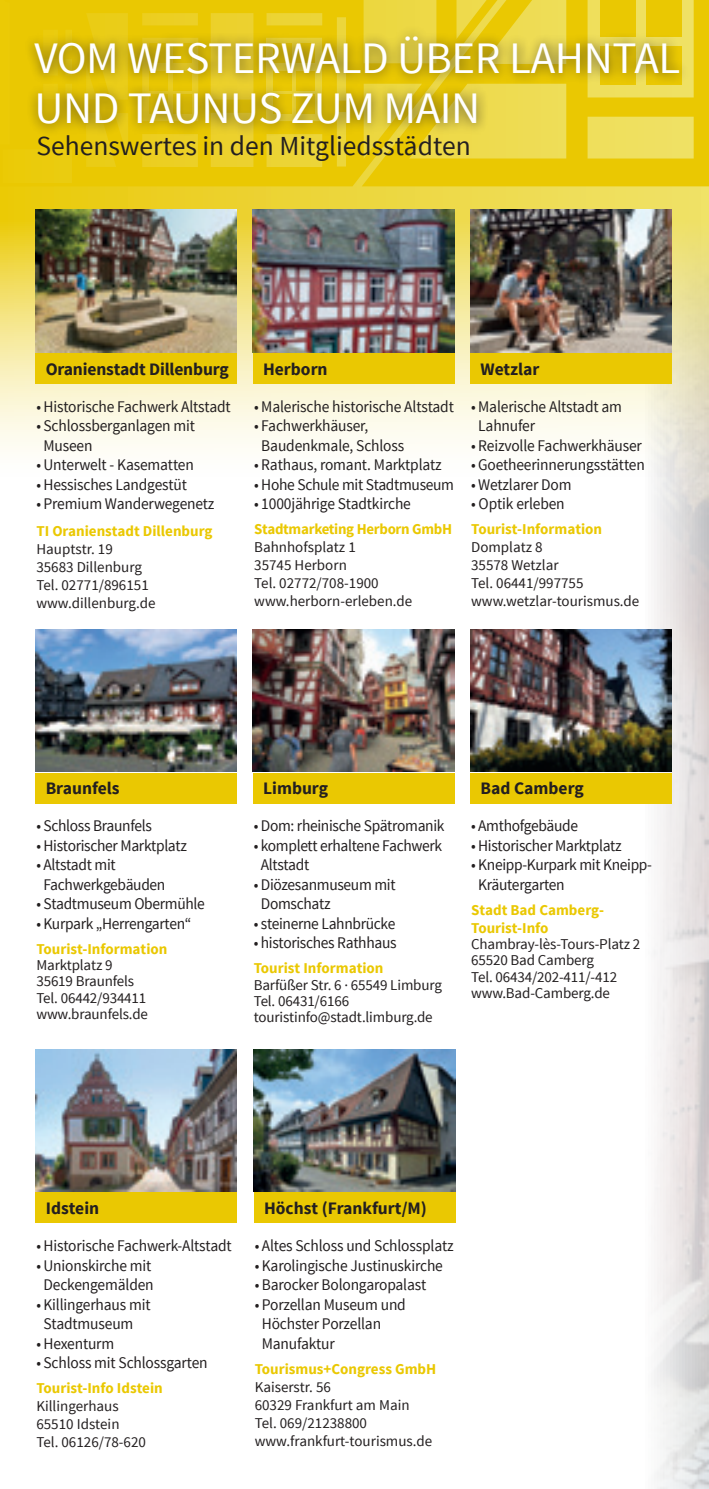
<style>
.page{position:relative;width:709px;height:1489px;background:#fff}
.page>*{position:absolute;margin:0;border:0;box-sizing:border-box;transform-origin:0 0}
.t1{font:45px/50px "Source Sans Pro";letter-spacing:-.01em;color:#fff}
.t2{font:27.5px "Source Sans Pro";color:#231f20}
.t3{font:700 17.5px "Source Sans Pro";color:#231f20}
.Aufzählung{font:16.25px/19.5px "Source Sans Pro";letter-spacing:-.01em;color:#231f20;scale:.95 1}
.Adresse{font:15px/18px "Source Sans Pro";color:#231f20}
.t4{font:700 15px/18px "Source Sans Pro";color:#eac802}
.t5{font:700 15px "Source Sans Pro";letter-spacing:-.02em;color:#eac802}
.s1{font-weight:400;color:#231f20}
.s2{font-weight:700;color:#eac802}
</style>
<div class="page">
<img style="left:641px;top:478px;width:68px;height:1010px">
<svg style="left:0;top:186px;width:709px;height:292px"></svg>
<svg style="left:0;top:0;width:362px;height:186px;background:#eaca0e"></svg>
<svg style="left:362px;top:0;width:347px;height:186px;background:#ebd022"></svg>
<div style="left:23px;top:25px;width:666px;height:111px;background:#231f20;opacity:.7"></div>
<img style="left:35px;top:210px;width:202px;height:142px">
<div style="left:35px;top:353px;width:202px;height:31px;background:#eac802"></div>
<img style="left:253px;top:210px;width:201px;height:142px">
<div style="left:253px;top:353px;width:201px;height:31px;background:#eac802"></div>
<img style="left:470px;top:210px;width:201px;height:142px">
<div style="left:470px;top:353px;width:201px;height:31px;background:#eac802"></div>
<img style="left:35px;top:629px;width:202px;height:142px">
<div style="left:35px;top:773px;width:202px;height:30px;background:#eac802"></div>
<img style="left:253px;top:629px;width:201px;height:142px">
<div style="left:253px;top:773px;width:201px;height:30px;background:#eac802"></div>
<img style="left:470px;top:629px;width:201px;height:142px">
<div style="left:470px;top:773px;width:201px;height:30px;background:#eac802"></div>
<img style="left:35px;top:1049px;width:202px;height:142px">
<div style="left:35px;top:1192px;width:202px;height:31px;background:#eac802"></div>
<img style="left:254px;top:1049px;width:201px;height:142px">
<div style="left:254px;top:1192px;width:201px;height:31px;background:#eac802"></div>
<p class="t1" style="left:35px;top:34px;width:647px">VOM WESTERWALD ÜBER LAHNTAL<br>UND TAUNUS ZUM MAIN</p>
<p class="t2" style="left:36px;top:129px;width:436px">Sehenswertes in den Mitgliedsstädten</p>
<p class="t3" style="left:46px;top:357px;width:184px">Oranienstadt Dillenburg</p>
<p class="Aufzählung" style="left:36px;top:397px;width:206px">• Historische Fachwerk Altstadt</p>
<p class="Aufzählung" style="left:43px;top:416px;width:161px;text-indent:-7px">• Schlossberganlagen mit<br>Museen</p>
<p class="Aufzählung" style="left:36px;top:455px;width:167px">• Unterwelt - Kasematten</p>
<p class="Aufzählung" style="left:36px;top:475px;width:160px">• Hessisches Landgestüt</p>
<p class="Aufzählung" style="left:36px;top:494px;width:189px">• Premium Wanderwegenetz</p>
<p class="t4" style="left:36px;top:522px;width:178px">TI Oranienstadt Dillenburg<br><span class="s1">Hauptstr. 19</span></p>
<p class="Adresse" style="left:36px;top:558px;width:121px">35683 Dillenburg<br>Tel. 02771/896151 www.dillenburg.de</p>
<p class="t3" style="left:263px;top:357px;width:66px">Herborn</p>
<p class="Aufzählung" style="left:254px;top:397px;width:212px">• Malerische historische Altstadt</p>
<p class="Aufzählung" style="left:261px;top:416px;width:152px;text-indent:-7px">• Fachwerkhäuser,<br>Baudenkmale, Schloss</p>
<p class="Aufzählung" style="left:254px;top:455px;width:199px">• Rathaus, romant. Marktplatz</p>
<p class="Aufzählung" style="left:254px;top:475px;width:212px">• Hohe Schule mit Stadtmuseum</p>
<p class="Aufzählung" style="left:254px;top:494px;width:166px">• 1000jährige Stadtkirche</p>
<p class="t5" style="left:254px;top:519px;width:199px">Stadtmarketing Herborn GmbH</p>
<p class="Adresse" style="left:254px;top:538px;width:103px">Bahnhofsplatz 1<br>35745 Herborn</p>
<p class="Adresse" style="left:254px;top:574px;width:126px">Tel. 02772/708-1900</p>
<p class="Adresse" style="left:254px;top:592px;width:160px">www.herborn-erleben.de</p>
<p class="t3" style="left:480px;top:357px;width:61px">Wetzlar</p>
<p class="Aufzählung" style="left:478px;top:397px;width:153px;text-indent:-7px">• Malerische Altstadt am<br>Lahnufer</p>
<p class="Aufzählung" style="left:471px;top:436px;width:181px">• Reizvolle Fachwerkhäuser</p>
<p class="Aufzählung" style="left:471px;top:455px;width:184px">• Goetheerinnerungsstätten</p>
<p class="Aufzählung" style="left:471px;top:475px;width:107px">• Wetzlarer Dom</p>
<p class="Aufzählung" style="left:471px;top:494px;width:100px">• Optik erleben</p>
<p class="Adresse" style="left:471px;top:520px;width:170px"><span class="s2">Tourist-Information<br></span>Domplatz 8<br>35578 Wetzlar<br>Tel. 06441/997755 www.wetzlar-tourismus.de</p>
<p class="t3" style="left:46px;top:777px;width:75px">Braunfels</p>
<p class="Aufzählung" style="left:36px;top:816px;width:123px">• Schloss Braunfels</p>
<p class="Aufzählung" style="left:36px;top:835px;width:160px">• Historischer Marktplatz</p>
<p class="Aufzählung" style="left:43px;top:855px;width:130px;text-indent:-7px">• Altstadt mit<br>Fachwerkgebäuden</p>
<p class="Aufzählung" style="left:36px;top:894px;width:179px">• Stadtmuseum Obermühle</p>
<p class="Aufzählung" style="left:36px;top:913px;width:165px">• Kurpark „Herrengarten“</p>
<p class="t4" style="left:36px;top:940px;width:132px">Tourist-Information</p>
<p class="Adresse" style="left:36px;top:957px;width:99px;line-height:16.2px">Marktplatz 9<br>35619 Braunfels</p>
<p class="Adresse" style="left:36px;top:988px;width:111px">Tel. 06442/934411</p>
<p class="Adresse" style="left:36px;top:1005px;width:113px">www.braunfels.de</p>
<p class="t3" style="left:263px;top:777px;width:66px">Limburg</p>
<p class="Aufzählung" style="left:254px;top:816px;width:202px">• Dom: rheinische Spätromanik</p>
<p class="Aufzählung" style="left:261px;top:835px;width:192px;text-indent:-7px">• komplett erhaltene Fachwerk<br>Altstadt</p>
<p class="Aufzählung" style="left:261px;top:874px;width:143px;text-indent:-7px">• Diözesanmuseum mit<br>Domschatz</p>
<p class="Aufzählung" style="left:254px;top:913px;width:150px">• steinerne Lahnbrücke</p>
<p class="Aufzählung" style="left:254px;top:933px;width:152px">• historisches Rathhaus</p>
<p class="t4" style="left:254px;top:960px;width:131px">Tourist Information</p>
<p class="Adresse" style="left:254px;top:975px;width:190px">Barfüßer Str. 6 · 65549 Limburg</p>
<p class="Adresse" style="left:254px;top:992px;width:97px">Tel. 06431/6166</p>
<p class="Adresse" style="left:254px;top:1008px;width:180px">touristinfo@stadt.limburg.de</p>
<p class="t3" style="left:480px;top:777px;width:105px">Bad Camberg</p>
<p class="Aufzählung" style="left:471px;top:816px;width:114px">• Amthofgebäude</p>
<p class="Aufzählung" style="left:471px;top:835px;width:160px">• Historischer Marktplatz</p>
<p class="Aufzählung" style="left:478px;top:855px;width:183px;text-indent:-7px">• Kneipp-Kurpark mit Kneipp-<br>Kräutergarten</p>
<p class="t4" style="left:471px;top:901px;width:134px">Stadt Bad Camberg-<br>Tourist-Info</p>
<p class="Adresse" style="left:471px;top:936px;width:171px;line-height:16.2px">Chambray-lès-Tours-Platz 2<br>65520 Bad Camberg</p>
<p class="Adresse" style="left:471px;top:967px;width:147px">Tel. 06434/202-411/-412</p>
<p class="Adresse" style="left:471px;top:984px;width:140px">www.Bad-Camberg.de</p>
<p class="t3" style="left:46px;top:1196px;width:55px">Idstein</p>
<p class="Aufzählung" style="left:36px;top:1235px;width:207px">• Historische Fachwerk-Altstadt</p>
<p class="Aufzählung" style="left:36px;top:1255px;width:125px;text-align:center">• Unionskirche mit<br>Deckengemälden</p>
<p class="Aufzählung" style="left:43px;top:1294px;width:114px;text-indent:-7px">• Killingerhaus mit<br>Stadtmuseum</p>
<p class="Aufzählung" style="left:36px;top:1333px;width:83px">• Hexenturm</p>
<p class="Aufzählung" style="left:36px;top:1352px;width:182px">• Schloss mit Schlossgarten</p>
<p class="Adresse" style="left:36px;top:1379px;width:128px"><span class="s2">Tourist-Info Idstein<br></span>Killingerhaus<br>65510 Idstein<br>Tel. 06126/78-620</p>
<p class="t3" style="left:264px;top:1196px;width:164px">Höchst (Frankfurt/M)</p>
<p class="Aufzählung" style="left:255px;top:1235px;width:211px">• Altes Schloss und Schlossplatz</p>
<p class="Aufzählung" style="left:255px;top:1255px;width:200px">• Karolingische Justinuskirche</p>
<p class="Aufzählung" style="left:255px;top:1274px;width:182px">• Barocker Bolongaropalast</p>
<p class="Aufzählung" style="left:262px;top:1294px;width:153px;text-indent:-7px">• Porzellan Museum und<br>Höchster Porzellan<br>Manufaktur</p>
<p class="Adresse" style="left:255px;top:1359px;width:183px"><span class="s2">Tourismus+Congress GmbH<br></span>Kaiserstr. 56<br>60329 Frankfurt am Main<br>Tel. 069/21238800 www.frankfurt-tourismus.de</p>
</div>
